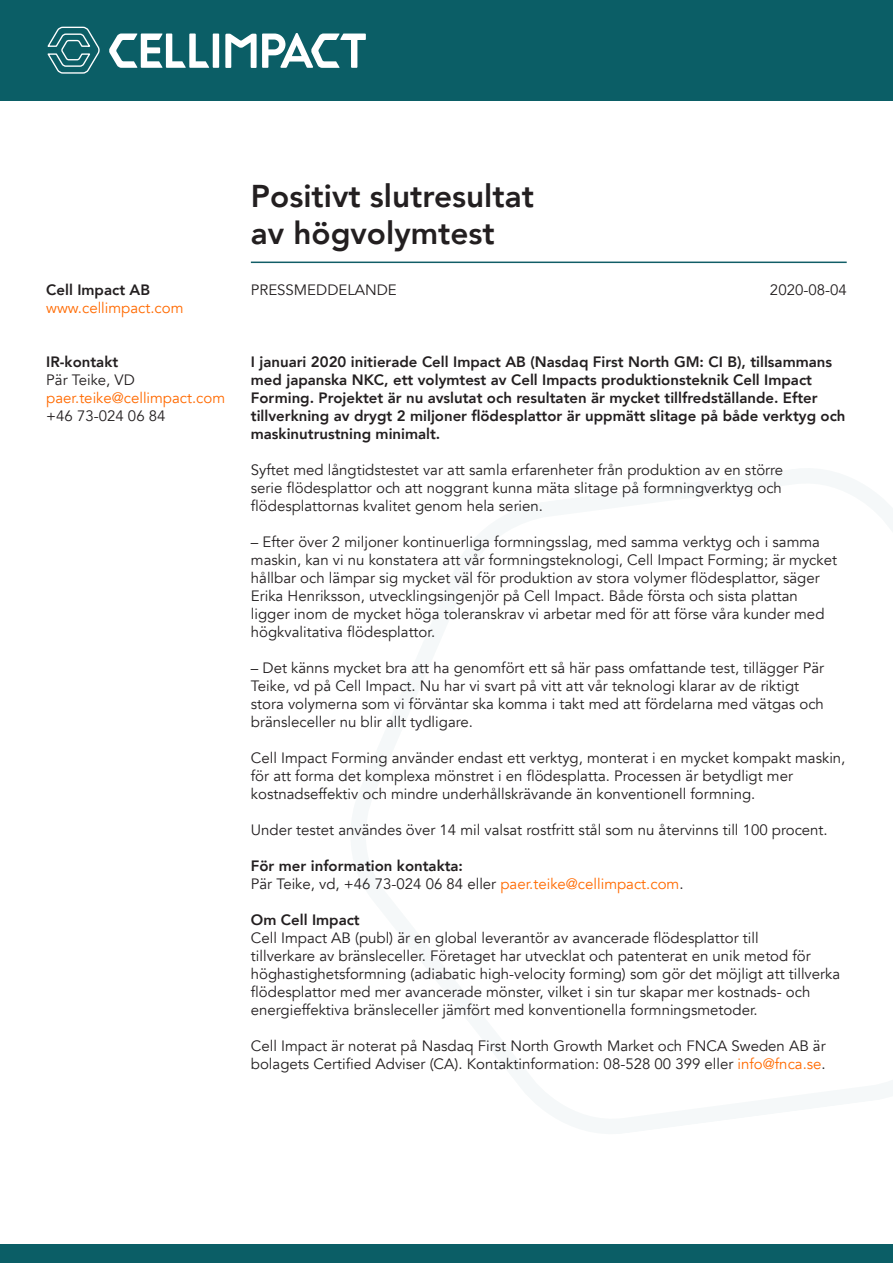
<style>
.page{position:relative;width:893px;height:1263px;background:#fff}
.page>*{position:absolute;margin:0;border:0;box-sizing:border-box;transform-origin:0 0}
.t1{font:800 31.5px "Avenir";color:#231f20}
.Brödtext{font:15px/18px "Avenir";color:#231f20}
.t2{font:800 15px/18px "Avenir";color:#231f20}
.t3{font:15px "Avenir";color:#ff6a00}
.s1{color:#ff6a00}
</style>
<div class="page">
<hr style="left:251px;top:262px;width:596px;height:1px;background:#115e67">
<div style="left:0;top:0;width:893px;height:100px;background:#0b5e66"></div>
<div style="left:0;top:1245px;width:893px;height:18px;background:#0b5e66"></div>
<svg style="left:47px;top:26px;width:53px;height:48px"></svg>
<div style="left:213px;top:34px;width:6px;height:34px;background:#fff"></div>
<svg style="left:109px;top:34px;width:100px;height:34px"></svg>
<svg style="left:225px;top:33px;width:141px;height:35px"></svg>
<p class="t2" style="left:46px;top:281px;width:105px">Cell Impact AB</p>
<p class="t3" style="left:46px;top:299px;width:139px">www.cellimpact.com</p>
<p class="t2" style="left:46px;top:353px;width:73px">IR-kontakt</p>
<p class="Brödtext" style="left:46px;top:371px;width:90px">Pär Teike, VD</p>
<p class="t3" style="left:46px;top:389px;width:180px">paer.teike@cellimpact.com</p>
<p class="Brödtext" style="left:46px;top:407px;width:121px">+46 73-024 06 84</p>
<h1 class="t1" style="left:251px;top:171px;width:285px">Positivt slutresultat</h1>
<h1 class="t1" style="left:251px;top:209px;width:245px">av högvolymtest</h1>
<p class="Brödtext" style="left:251px;top:281px;width:147px">PRESSMEDDELANDE</p>
<p class="Brödtext" style="left:770px;top:281px;width:78px">2020-08-04</p>
<h2 class="t2" style="left:251px;top:353px;width:596px">I januari 2020 initierade Cell Impact AB (Nasdaq First North GM: CI B), tillsammans med japanska NKC, ett volymtest av Cell Impacts produktionsteknik Cell Impact Forming. Projektet är nu avslutat och resultaten är mycket tillfredställande. Efter tillverkning av drygt 2 miljoner flödesplattor är uppmätt slitage på både verktyg och maskinutrustning minimalt.</h2>
<p class="Brödtext" style="left:251px;top:461px;width:534px;text-align:justify">Syftet med långtidstestet var att samla erfarenheter från produktion av en större serie flödesplattor och att noggrant kunna mäta slitage på formningverktyg och flödesplattornas kvalitet genom hela serien.</p>
<p class="Brödtext" style="left:251px;top:533px;width:588px">– Efter över 2 miljoner kontinuerliga formningsslag, med samma verktyg och i samma maskin, kan vi nu konstatera att vår formningsteknologi, Cell Impact Forming; är mycket hållbar och lämpar sig mycket väl för produktion av stora volymer flödesplattor, säger Erika Henriksson, utvecklingsingenjör på Cell Impact. Både första och sista plattan ligger inom de mycket höga toleranskrav vi arbetar med för att förse våra kunder med högkvalitativa flödesplattor.</p>
<p class="Brödtext" style="left:251px;top:659px;width:575px">– Det känns mycket bra att ha genomfört ett så här pass omfattande test, tillägger Pär Teike, vd på Cell Impact. Nu har vi svart på vitt att vår teknologi klarar av de riktigt stora volymerna som vi förväntar ska komma i takt med att fördelarna med vätgas och bränsleceller nu blir allt tydligare.</p>
<p class="Brödtext" style="left:251px;top:749px;width:596px">Cell Impact Forming använder endast ett verktyg, monterat i en mycket kompakt maskin, för att forma det komplexa mönstret i en flödesplatta. Processen är betydligt mer kostnadseffektiv och mindre underhållskrävande än konventionell formning.</p>
<p class="Brödtext" style="left:251px;top:821px;width:578px">Under testet användes över 14 mil valsat rostfritt stål som nu återvinns till 100 procent.</p>
<h2 class="t2" style="left:251px;top:857px;width:214px">För mer information kontakta:</h2>
<p class="Brödtext" style="left:251px;top:875px;width:434px">Pär Teike, vd, +46 73-024 06 84 eller <span class="s1">paer.teike@cellimpact.com</span>.</p>
<h2 class="t2" style="left:251px;top:911px;width:110px">Om Cell Impact</h2>
<p class="Brödtext" style="left:251px;top:929px;width:591px">Cell Impact AB (publ) är en global leverantör av avancerade flödesplattor till<br>tillverkare av bränsleceller. Företaget har utvecklat och patenterat en unik metod för höghastighetsformning (adiabatic high-velocity forming) som gör det möjligt att tillverka flödesplattor med mer avancerade mönster, vilket i sin tur skapar mer kostnads- och energieffektiva bränsleceller jämfört med konventionella formningsmetoder.</p>
<p class="Brödtext" style="left:251px;top:1037px;width:576px">Cell Impact är noterat på Nasdaq First North Growth Market och FNCA Sweden AB är bolagets Certified Adviser (CA). Kontaktinformation: 08-528 00 399 eller <span class="s1">info@fnca.se</span>.</p>
</div>
